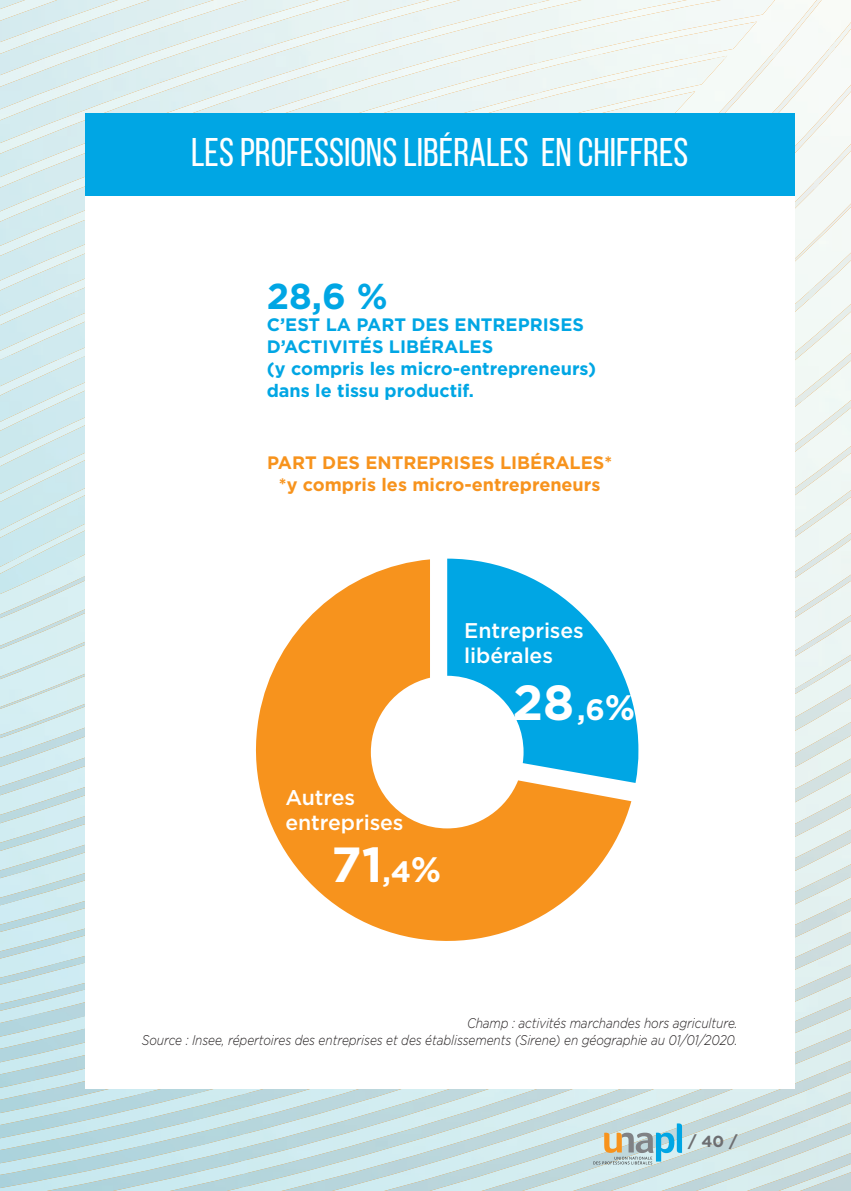
<style>
.page{position:relative;width:851px;height:1191px;background:#fff}
.page>*{position:absolute;margin:0;border:0;box-sizing:border-box;transform-origin:0 0}
.t1{font:700 49.2px "Gotham";color:#fff}
.t2{font:40px "Bebas Neue";color:#fff}
.t3{font:700 36px "Gotham";color:#00a6e4}
.t4{font:500 21.2px/25.4px "Gotham";letter-spacing:-.005em;color:#fff}
.t5{font:700 18px/22px "Gotham";color:#00a6e4}
.t6{font:700 18px/22px "Gotham";color:#f7931d;text-align:center}
.t7{font:700 16px "Gotham";color:#6d6e71}
.t8{font:italic 300 14px/16.8px "Gotham";letter-spacing:-.005em;color:#231f20;text-align:right;scale:.85 1}
.s1{font-size:29.4px}
.s2{font-size:35.4px}
</style>
<div class="page">
<img style="left:45px;top:996px;width:805px;height:195px">
<img style="left:795px;top:966px;width:55px;height:30px">
<img style="left:209px;top:1121px;width:353px;height:26px">
<img style="left:0;top:1143px;width:210px;height:47px">
<img style="left:795px;top:934px;width:55px;height:32px">
<img style="left:206px;top:1095px;width:356px;height:26px">
<img style="left:0;top:1117px;width:209px;height:48px">
<img style="left:795px;top:852px;width:55px;height:82px">
<img style="left:246px;top:1089px;width:316px;height:6px">
<img style="left:0;top:1108px;width:206px;height:32px">
<img style="left:795px;top:819px;width:55px;height:33px">
<img style="left:34px;top:1084px;width:212px;height:24px">
<img style="left:0;top:1064px;width:34px;height:52px">
<img style="left:795px;top:783px;width:55px;height:36px">
<img style="left:30px;top:1064px;width:55px;height:20px">
<img style="left:814px;top:748px;width:36px;height:35px">
<img style="left:0;top:1039px;width:85px;height:25px">
<img style="left:818px;top:688px;width:32px;height:60px">
<img style="left:0;top:1013px;width:85px;height:26px">
<img style="left:818px;top:652px;width:32px;height:36px">
<img style="left:795px;top:753px;width:19px;height:36px">
<img style="left:0;top:987px;width:85px;height:26px">
<img style="left:795px;top:650px;width:23px;height:103px">
<img style="left:0;top:960px;width:85px;height:27px">
<img style="left:795px;top:607px;width:55px;height:43px">
<img style="left:0;top:934px;width:85px;height:26px">
<img style="left:795px;top:558px;width:55px;height:49px">
<img style="left:0;top:904px;width:85px;height:30px">
<img style="left:795px;top:517px;width:55px;height:41px">
<img style="left:0;top:875px;width:85px;height:29px">
<img style="left:0;top:900px;width:22px;height:7px">
<img style="left:795px;top:478px;width:55px;height:39px">
<img style="left:0;top:852px;width:85px;height:23px">
<img style="left:0;top:871px;width:27px;height:10px">
<img style="left:808px;top:401px;width:42px;height:77px">
<img style="left:0;top:825px;width:85px;height:27px">
<img style="left:795px;top:390px;width:55px;height:11px">
<img style="left:795px;top:397px;width:13px;height:111px">
<img style="left:0;top:797px;width:85px;height:28px">
<img style="left:814px;top:302px;width:36px;height:88px">
<img style="left:0;top:769px;width:85px;height:28px">
<img style="left:814px;top:289px;width:36px;height:12px">
<img style="left:795px;top:293px;width:19px;height:100px">
<img style="left:0;top:740px;width:85px;height:29px">
<img style="left:818px;top:201px;width:32px;height:88px">
<img style="left:0;top:711px;width:85px;height:29px">
<img style="left:818px;top:180px;width:32px;height:11px">
<img style="left:794px;top:180px;width:24px;height:113px">
<img style="left:0;top:681px;width:85px;height:30px">
<img style="left:794px;top:86px;width:56px;height:94px">
<img style="left:0;top:650px;width:85px;height:31px">
<img style="left:834px;top:23px;width:16px;height:27px">
<img style="left:777px;top:42px;width:57px;height:128px">
<img style="left:0;top:620px;width:85px;height:30px">
<img style="left:777px;top:0;width:47px;height:60px">
<div style="left:749px;top:48px;width:28px;height:65px;background:#f5faf7"></div>
<img style="left:0;top:574px;width:85px;height:46px">
<img style="left:0;top:0;width:536px;height:355px">
<div style="left:536px;top:0;width:240px;height:59px;background:#f2f9f6"></div>
<div style="left:536px;top:54px;width:213px;height:59px;background:#f1f8f5"></div>
<img style="left:0;top:355px;width:85px;height:206px">
<img style="left:0;top:557px;width:82px;height:39px">
<div style="left:85px;top:113px;width:709px;height:976px;background:#fff"></div>
<svg style="left:256px;top:559px;width:375px;height:382px;fill:#f7931d"></svg>
<svg style="left:447px;top:558px;width:191px;height:225px;fill:#00a6e4"></svg>
<div style="left:85px;top:113px;width:709px;height:83px;background:#00a6e4"></div>
<svg style="left:593px;top:1123px;width:89px;height:41px;background:#acc9cb"></svg>
<h2 class="t2" style="left:191px;top:129px;width:498px">LES PROFESSIONS LIBÉRALES EN CHIFFRES</h2>
<h3 class="t3" style="left:267px;top:275px;width:122px">28,6 %</h3>
<p class="t5" style="left:267px;top:313px;width:331px">C’EST LA PART DES ENTREPRISES<br>D’ACTIVITÉS LIBÉRALES<br>(y compris les micro-entrepreneurs) dans le tissu productif.</p>
<p class="t6" style="left:267px;top:451px;width:346px">PART DES ENTREPRISES LIBÉRALES* *y compris les micro-entrepreneurs</p>
<h3 class="t4" style="left:285px;top:784px;width:120px">Autres entreprises</h3>
<h1 class="t1" style="left:331px;top:837px;width:112px">71<span class="s1">,4</span><span class="s2">%</span></h1>
<h3 class="t4" style="left:464px;top:618px;width:121px">Entreprises libérales</h3>
<h1 class="t1" style="left:512px;top:674px;width:124px">28<span class="s1">,6</span><span class="s2">%</span></h1>
<p class="t8" style="left:142px;top:1015px;width:702px">Champ : activités marchandes hors agriculture.<br>Source : Insee, répertoires des entreprises et des établissements (Sirene) en géographie au 01/01/2020.</p>
<p class="t7" style="left:688px;top:1132px;width:51px">/ 40 /</p>
</div>
